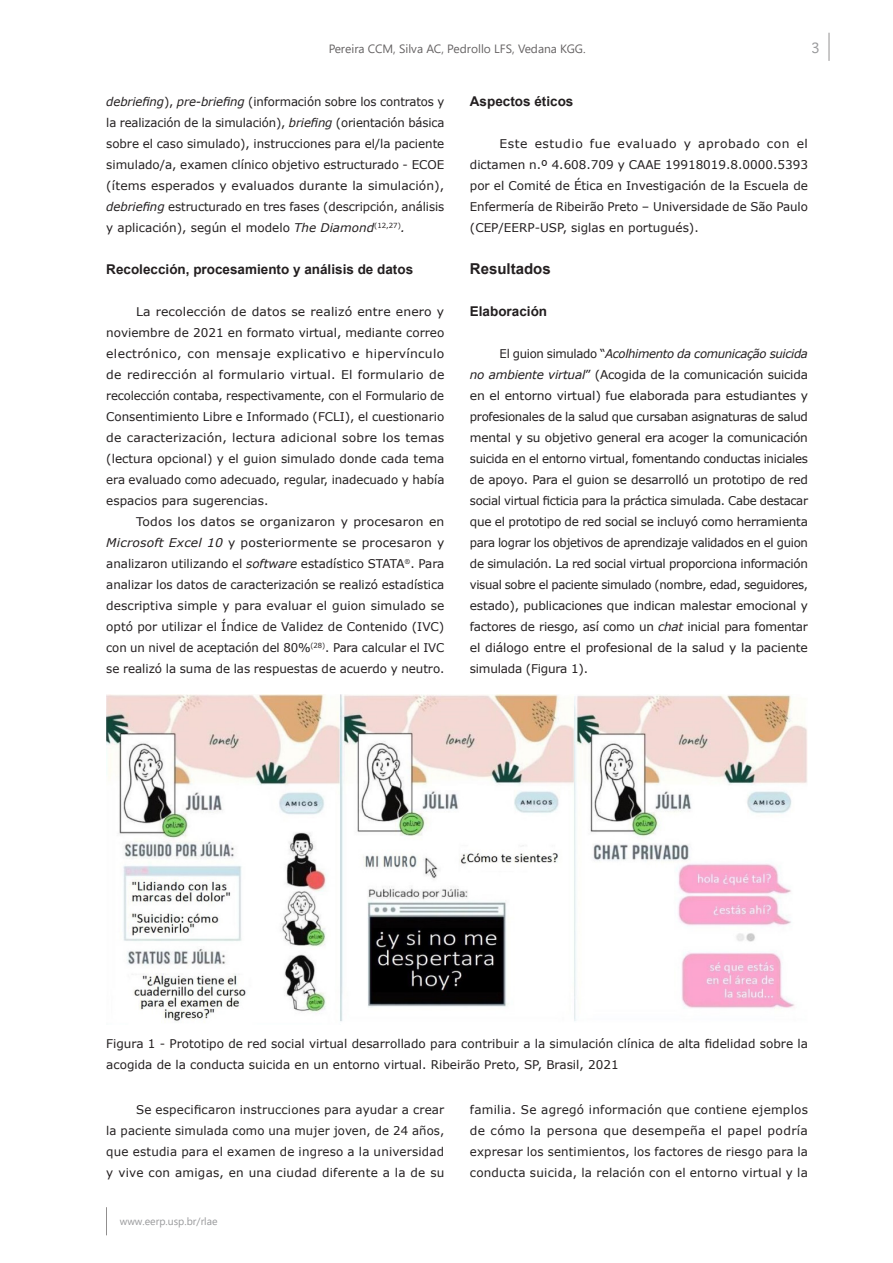
<style>
.page{position:relative;width:893px;height:1263px;background:#fff}
.page>*{position:absolute;margin:0;border:0;box-sizing:border-box;transform-origin:0 0}
.SUB1{font:700 15px "Arial";color:#231f20}
.SUB2{font:700 13.5px "Arial";color:#231f20}
.t1{font:13.5px "Geneva";color:#6c6d70}
.Texto{font:12px/21px "Verdana";letter-spacing:-.005em;color:#231f20;text-align:justify}
.Título_de_figura{font:12px/21px "Verdana";color:#231f20}
.t2{font:12px "Segoe UI";color:#231f20}
.t3{font:10.5px "Segoe UI";color:#6c6d70}
.s1{font-style:italic}
</style>
<div class="page">
<svg style="left:106px;top:1207px;width:1px;height:28px"></svg>
<svg style="left:829px;top:33px;width:1px;height:28px"></svg>
<img style="left:106px;top:694px;width:701px;height:328px">
<p class="t2" style="left:328px;top:38px;width:259px">Pereira CCM, Silva AC, Pedrollo LFS, Vedana KGG.</p>
<p class="t1" style="left:812px;top:40px;width:11px">3</p>
<p class="Texto" style="left:106px;top:91px;width:340px"><span class="s1">debriefing</span>), <span class="s1">pre-briefing</span> (información sobre los contratos y la realización de la simulación), <span class="s1">briefing</span> (orientación básica sobre el caso simulado), instrucciones para el/la paciente simulado/a, examen clínico objetivo estructurado - ECOE (ítems esperados y evaluados durante la simulación), <span class="s1">debriefing</span> estructurado en tres fases (descripción, análisis y aplicación), según el modelo <span class="s1">The Diamond</span><sup>(12,27)</sup><span class="s1">.</span></p>
<p class="SUB2" style="left:106px;top:260px;width:308px">Recolección, procesamiento y análisis de datos</p>
<p class="Texto" style="left:106px;top:301px;width:340px;text-indent:30px">La recolección de datos se realizó entre enero y noviembre de 2021 en formato virtual, mediante correo electrónico, con mensaje explicativo e hipervínculo de redirección al formulario virtual. El formulario de recolección contaba, respectivamente, con el Formulario de Consentimiento Libre e Informado (FCLI), el cuestionario de caracterización, lectura adicional sobre los temas (lectura opcional) y el guion simulado donde cada tema era evaluado como adecuado, regular, inadecuado y había espacios para sugerencias.</p>
<p class="Texto" style="left:106px;top:511px;width:340px;text-indent:30px">Todos los datos se organizaron y procesaron en <span class="s1">Microsoft Excel 10</span> y posteriormente se procesaron y analizaron utilizando el <span class="s1">software</span> estadístico STATAⓇ. Para analizar los datos de caracterización se realizó estadística descriptiva simple y para evaluar el guion simulado se optó por utilizar el Índice de Validez de Contenido (IVC) con un nivel de aceptación del 80%<sup>(28)</sup>. Para calcular el IVC se realizó la suma de las respuestas de acuerdo y neutro.</p>
<p class="SUB2" style="left:470px;top:92px;width:105px">Aspectos éticos</p>
<p class="Texto" style="left:470px;top:133px;width:340px;text-indent:30px">Este estudio fue evaluado y aprobado con el dictamen n.º 4.608.709 y CAAE 19918019.8.0000.5393 por el Comité de Ética en Investigación de la Escuela de Enfermería de Ribeirão Preto – Universidade de São Paulo (CEP/EERP-USP, siglas en portugués).</p>
<p class="SUB1" style="left:470px;top:258px;width:82px">Resultados</p>
<p class="SUB2" style="left:470px;top:302px;width:79px">Elaboración</p>
<p class="Texto" style="left:470px;top:343px;width:340px;text-indent:30px">El guion simulado “<span class="s1">Acolhimento da comunicação suicida no ambiente virtual</span>” (Acogida de la comunicación suicida en el entorno virtual) fue elaborada para estudiantes y profesionales de la salud que cursaban asignaturas de salud mental y su objetivo general era acoger la comunicación suicida en el entorno virtual, fomentando conductas iniciales de apoyo. Para el guion se desarrolló un prototipo de red social virtual ficticia para la práctica simulada. Cabe destacar que el prototipo de red social se incluyó como herramienta para lograr los objetivos de aprendizaje validados en el guion de simulación. La red social virtual proporciona información visual sobre el paciente simulado (nombre, edad, seguidores, estado), publicaciones que indican malestar emocional y factores de riesgo, así como un <span class="s1">chat</span> inicial para fomentar el diálogo entre el profesional de la salud y la paciente simulada (Figura 1).</p>
<p class="Título_de_figura" style="left:106px;top:1033px;width:703px">Figura 1 - Prototipo de red social virtual desarrollado para contribuir a la simulación clínica de alta fidelidad sobre la acogida de la conducta suicida en un entorno virtual. Ribeirão Preto, SP, Brasil, 2021</p>
<p class="Texto" style="left:106px;top:1099px;width:340px;text-indent:30px">Se especificaron instrucciones para ayudar a crear la paciente simulada como una mujer joven, de 24 años, que estudia para el examen de ingreso a la universidad y vive con amigas, en una ciudad diferente a la de su</p>
<p class="Texto" style="left:470px;top:1099px;width:340px">familia. Se agregó información que contiene ejemplos de cómo la persona que desempeña el papel podría expresar los sentimientos, los factores de riesgo para la conducta suicida, la relación con el entorno virtual y la</p>
<p class="t3" style="left:120px;top:1211px;width:99px">www.eerp.usp.br/rlae</p>
</div>
